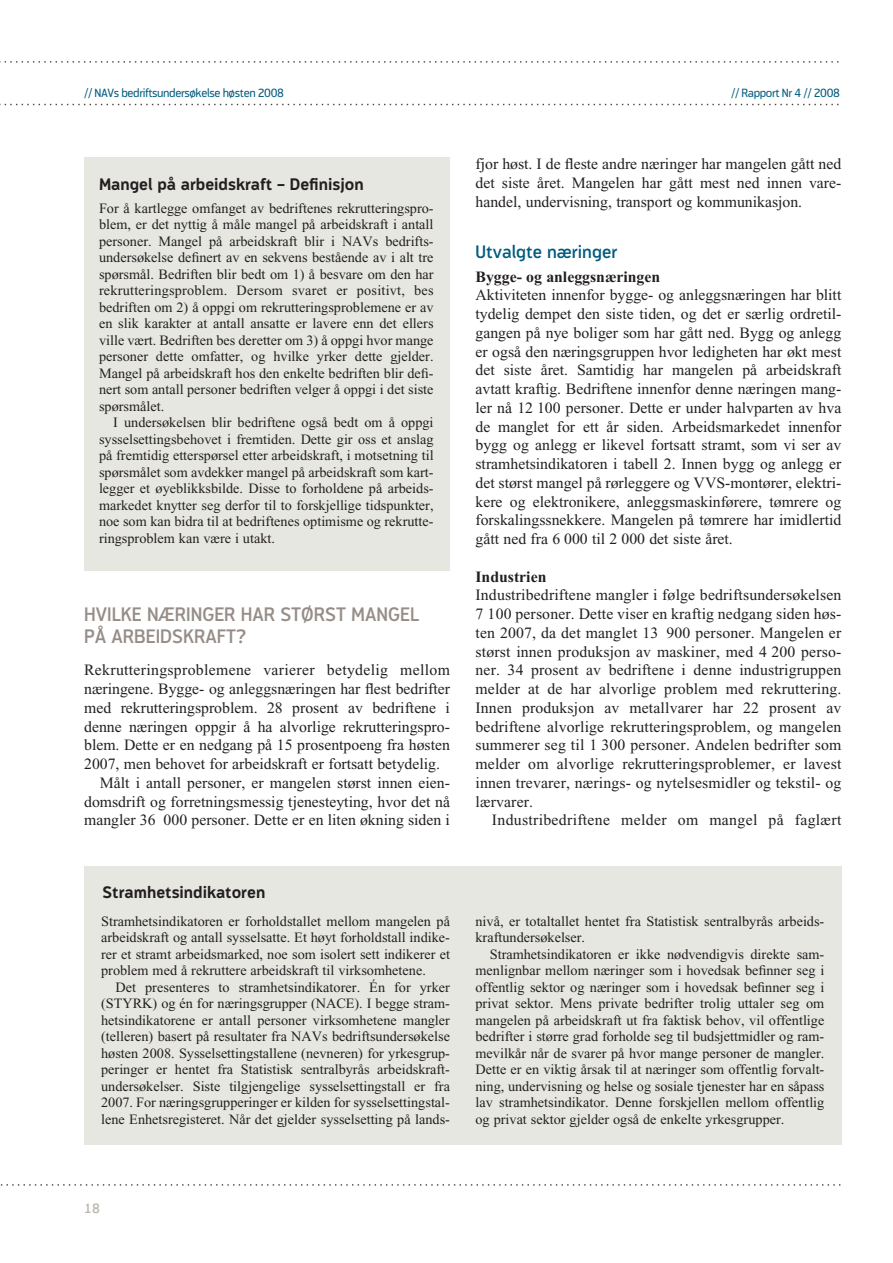
<style>
.page{position:relative;width:893px;height:1263px;background:#fff}
.page>*{position:absolute;margin:0;border:0;box-sizing:border-box;transform-origin:0 0}
.t1{font:600 19.5px/22.5px "Modus";color:#968d88}
.t2{font:600 18px "Modus";color:#005b7f}
.t3{font:700 16.5px "Modus";color:#231f20}
.t4{font:15.75px/18.8px "Times New Roman";color:#231f20;text-align:justify}
.t5{font:15.75px "Times New Roman";letter-spacing:.02em;color:#231f20}
.t6{font:700 15.75px "Times New Roman";color:#231f20}
.t7{font:14.25px/16.5px "Times New Roman";color:#231f20;text-align:justify}
.t8{font:600 13.5px "Modus";color:#bcb6af}
.t9{font:12px "Modus";letter-spacing:-.035em;color:#005b7f}
</style>
<div class="page">
<svg style="left:0;top:1184px;width:841px;height:2px"></svg>
<svg style="left:0;top:104px;width:839px;height:1px"></svg>
<svg style="left:0;top:61px;width:839px;height:2px"></svg>
<div style="left:84px;top:157px;width:366px;height:413px;background:#e7e7e1"></div>
<div style="left:84px;top:867px;width:757px;height:278px;background:#e7e7e1"></div>
<p class="t9" style="left:84px;top:89px;width:201px">// NAVs bedriftsundersøkelse høsten 2008</p>
<p class="t9" style="left:731px;top:89px;width:110px">// Rapport Nr 4 // 2008</p>
<p class="t3" style="left:99px;top:178px;width:266px">Mangel på arbeidskraft – Definisjon</p>
<p class="t7" style="left:99px;top:201px;width:336px">For å kartlegge omfanget av bedriftenes rekrutteringspro&shy;blem, er det nyttig å måle mangel på arbeidskraft i antall personer. Mangel på arbeidskraft blir i NAVs bedrifts&shy;undersøkelse definert av en sekvens bestående av i alt tre spørsmål. Bedriften blir bedt om 1) å besvare om den har rekrutteringsproblem. Dersom svaret er positivt, bes bedriften om 2) å oppgi om rekrutteringsproblemene er av en slik karakter at antall ansatte er lavere enn det ellers ville vært. Bedriften bes deretter om 3) å oppgi hvor mange personer dette omfatter, og hvilke yrker dette gjelder.<br>Mangel på arbeidskraft hos den enkelte bedriften blir defi&shy;nert som antall personer bedriften velger å oppgi i det siste spørsmålet.</p>
<p class="t7" style="left:99px;top:416px;width:336px;text-indent:14px">I undersøkelsen blir bedriftene også bedt om å oppgi sysselsettingsbehovet i fremtiden. Dette gir oss et anslag på fremtidig etterspørsel etter arbeidskraft, i motsetning til spørsmålet som avdekker mangel på arbeidskraft som kart&shy;legger et øyeblikksbilde. Disse to forholdene på arbeids&shy;markedet knytter seg derfor til to forskjellige tidspunkter, noe som kan bidra til at bedriftenes optimisme og rekrutte&shy;ringsproblem kan være i utakt.</p>
<h1 class="t1" style="left:84px;top:604px;width:337px">HVILKE NÆRINGER HAR STØRST MANGEL<br>PÅ ARBEIDSKRAFT?</h1>
<p class="t5" style="left:84px;top:665px;width:367px">Rekrutteringsproblemene varierer betydelig mellom</p>
<p class="t4" style="left:84px;top:681px;width:367px">næringene. Bygge- og anleggsnæringen har flest bedrifter</p>
<p class="t4" style="left:84px;top:700px;width:367px">med rekrutteringsproblem. 28 prosent av bedriftene i</p>
<p class="t4" style="left:84px;top:719px;width:367px">denne næringen oppgir å ha alvorlige rekrutteringspro-</p>
<p class="t4" style="left:84px;top:737px;width:367px">blem. Dette er en nedgang på 15 prosentpoeng fra høsten</p>
<p class="t4" style="left:84px;top:756px;width:357px">2007, men behovet for arbeidskraft er fortsatt betydelig.</p>
<p class="t4" style="left:100px;top:775px;width:351px">Målt i antall personer, er mangelen størst innen eien-</p>
<p class="t4" style="left:84px;top:794px;width:367px">domsdrift og forretningsmessig tjenesteyting, hvor det nå</p>
<p class="t4" style="left:84px;top:812px;width:367px">mangler 36 000 personer. Dette er en liten økning siden i</p>
<p class="t3" style="left:103px;top:886px;width:164px">Stramhetsindikatoren</p>
<p class="t7" style="left:101px;top:914px;width:350px">Stramhetsindikatoren er forholdstallet mellom mangelen på arbeidskraft og antall sysselsatte. Et høyt forholdstall indike&shy;rer et stramt arbeidsmarked, noe som isolert sett indikerer et problem med å rekruttere arbeidskraft til virksomhetene.</p>
<p class="t7" style="left:101px;top:980px;width:350px;text-indent:14px">Det presenteres to stramhetsindikatorer. Én for yrker (STYRK) og én for næringsgrupper (NACE). I begge stram&shy;hetsindikatorene er antall personer virksomhetene mangler (telleren) basert på resultater fra NAVs bedriftsundersøkelse høsten 2008. Sysselsettingstallene (nevneren) for yrkesgrup&shy;peringer er hentet fra Statistisk sentralbyrås arbeidskraft&shy;undersøkelser. Siste tilgjengelige sysselsettingstall er fra 2007. For næringsgrupperinger er kilden for sysselsettingstal&shy;lene Enhetsregisteret. Når det gjelder sysselsetting på lands-</p>
<p class="t4" style="left:475px;top:156px;width:367px">fjor høst. I de fleste andre næringer har mangelen gått ned det siste året. Mangelen har gått mest ned innen vare - handel, undervisning, transport og kommunikasjon.</p>
<p class="t2" style="left:475px;top:245px;width:143px">Utvalgte næringer</p>
<p class="t6" style="left:475px;top:271px;width:186px">Bygge- og anleggsnæringen</p>
<p class="t4" style="left:475px;top:287px;width:367px">Aktiviteten innenfor bygge- og anleggsnæringen har blitt tydelig dempet den siste tiden, og det er særlig ordretil&shy;gangen på nye boliger som har gått ned. Bygg og anlegg er også den næringsgruppen hvor ledigheten har økt mest det siste året. Samtidig har mangelen på arbeidskraft avtatt kraftig. Bedriftene innenfor denne næringen mang&shy;ler nå 12 100 personer. Dette er under halvparten av hva de manglet for ett år siden. Arbeidsmarkedet innenfor bygg og anlegg er likevel fortsatt stramt, som vi ser av stramhetsindikatoren i tabell 2. Innen bygg og anlegg er det størst mangel på rørleggere og VVS-montører, elektri&shy;kere og elektronikere, anleggsmaskinførere, tømrere og forskalingssnekkere. Mangelen på tømrere har imidlertid gått ned fra 6 000 til 2 000 det siste året.</p>
<p class="t6" style="left:475px;top:571px;width:72px">Industrien</p>
<p class="t4" style="left:475px;top:587px;width:367px">Industribedriftene mangler i følge bedriftsundersøkelsen 7 100 personer. Dette viser en kraftig nedgang siden høs&shy;ten 2007, da det manglet 13 900 personer. Mangelen er størst innen produksjon av maskiner, med 4 200 perso&shy;ner. 34 prosent av bedriftene i denne industrigruppen melder at de har alvorlige problem med rekruttering.<br>Innen produksjon av metallvarer har 22 prosent av bedriftene alvorlige rekrutteringsproblem, og mangelen summerer seg til 1 300 personer. Andelen bedrifter som melder om alvorlige rekrutteringsproblemer, er lavest innen trevarer, nærings- og nytelsesmidler og tekstil- og lærvarer.</p>
<p class="t5" style="left:492px;top:815px;width:351px">Industribedriftene melder om mangel på faglært</p>
<p class="t7" style="left:475px;top:914px;width:350px">nivå, er totaltallet hentet fra Statistisk sentralbyrås arbeids&shy;kraftundersøkelser.</p>
<p class="t7" style="left:475px;top:947px;width:350px;text-indent:14px">Stramhetsindikatoren er ikke nødvendigvis direkte sam - menlignbar mellom næringer som i hovedsak befinner seg i offentlig sektor og næringer som i hovedsak befinner seg i privat sektor. Mens private bedrifter trolig uttaler seg om mangelen på arbeidskraft ut fra faktisk behov, vil offentlige bedrifter i større grad forholde seg til budsjettmidler og ram&shy;mevilkår når de svarer på hvor mange personer de mangler.<br>Dette er en viktig årsak til at næringer som offentlig forvalt&shy;ning, undervisning og helse og sosiale tjenester har en såpass lav stramhetsindikator. Denne forskjellen mellom offentlig og privat sektor gjelder også de enkelte yrkesgrupper.</p>
<p class="t8" style="left:84px;top:1203px;width:17px">18</p>
</div>
